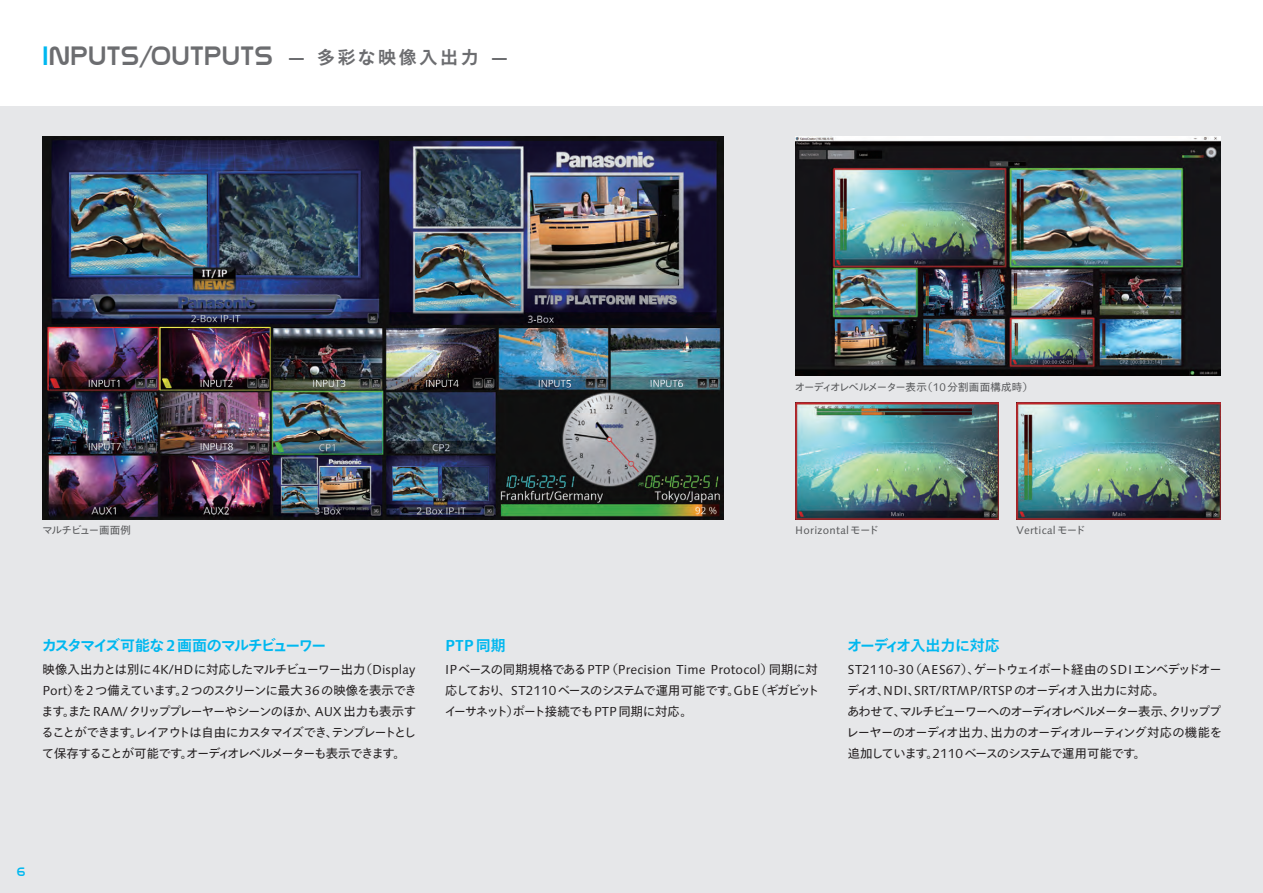
<style>
.page{position:relative;width:1263px;height:893px;background:#fff}
.page>*{position:absolute;margin:0;border:0;box-sizing:border-box;transform-origin:0 0}
.E__Head__20_Naz{font:27px "Nasalization Rg";letter-spacing:.01em;color:#6c6d70}
.日本語_大見出し_新{font:700 18px "Tazugane Gothic Std N";letter-spacing:.15em;color:#6c6d70}
.日本語_中見出し_10_14__新{font:700 15.75px "Syntax Next LT Pro";color:#00b8f0}
.日本語_中見出し_10_14__新-2{font:700 15px "Tazugane Gothic Std N";letter-spacing:-.12em;color:#00b8f0}
.日本語_中見出し_10_14__新-3{font:700 15px "Tazugane Gothic Std N";letter-spacing:-.04em;color:#00b8f0}
.日本語_本文8_25_14_新{font:13.05px "Syntax Next LT Pro";letter-spacing:.01em;color:#231f20}
.日本語_本文8_25_14_新-2{font:12.3px/21px "Tazugane Gothic Std N";letter-spacing:-.09em;color:#231f20}
.t1{font:12.3px "Nasalization Rg";color:#00b8f0}
.日本語_写真キャプション_新{font:10.95px "Syntax Next LT Pro";letter-spacing:.025em;color:#57585a}
.日本語_写真キャプション_新-2{font:10.5px "Tazugane Gothic Std N";letter-spacing:-.065em;color:#57585a}
.s1{color:#00b8f0}
.s2{font-family:"Syntax Next LT Pro";font-size:10.95px}
.s3{font-family:"Tazugane Gothic Std N";font-size:10.5px}
.s4{font-family:"Syntax Next LT Pro";font-size:15.75px}
.s5{font-family:"Syntax Next LT Pro";font-size:13.05px}
.s6{font-family:"Tazugane Gothic Std N";font-size:15px}
.s7{font-family:"Tazugane Gothic Std N";font-size:12.3px}
</style>
<div class="page">
<div style="left:0;top:106px;width:1263px;height:787px;background:#e6e7e9"></div>
<img style="left:795px;top:136px;width:425px;height:239px">
<img style="left:795px;top:402px;width:204px;height:117px">
<img style="left:1017px;top:402px;width:203px;height:117px">
<img style="left:43px;top:136px;width:680px;height:383px">
<p class="E__Head__20_Naz" style="left:43px;top:40px;width:232px"><span class="s1">I</span>NPUTS/OUTPUTS</p>
<p class="日本語_大見出し_新" style="left:287px;top:45px;width:224px">— 多彩な映像入出力 —</p>
<p class="日本語_写真キャプション_新-2" style="left:795px;top:380px;width:240px">オーディオレベルメーター表示（<span class="s2">10</span> 分割画面構成時）</p>
<p class="日本語_写真キャプション_新-2" style="left:42px;top:522px;width:90px">マルチビュー画面例</p>
<p class="日本語_写真キャプション_新" style="left:795px;top:523px;width:85px">Horizontal<span class="s3">モード</span></p>
<p class="日本語_写真キャプション_新" style="left:1016px;top:523px;width:71px">Vertical<span class="s3">モード</span></p>
<p class="日本語_中見出し_10_14__新-2" style="left:42px;top:635px;width:286px">カスタマイズ可能な <span class="s4">2</span> 画面のマルチビューワー</p>
<p class="日本語_本文8_25_14_新-2" style="left:42px;top:660px;width:377px">映像入出力とは別に<span class="s5">4K/HD</span>に対応したマルチビューワー出力（<span class="s5">Display Port</span>）を<span class="s5">2</span>つ備えています。<span class="s5">2</span>つのスクリーンに最大 <span class="s5">36</span>の映像を表示できます。また <span class="s5">RAM/</span>クリッププレーヤーやシーンのほか、<span class="s5">AUX</span> 出力も表示することができます。レイアウトは自由にカスタマイズでき、テンプレートとして保存することが可能です。オーディオレベルメーターも表示できます。</p>
<p class="日本語_中見出し_10_14__新" style="left:445px;top:636px;width:62px">PTP<span class="s6">同期</span></p>
<p class="日本語_本文8_25_14_新" style="left:445px;top:661px;width:374px">IP<span class="s7">ベースの同期規格である</span>PTP<span class="s7">（</span>Precision Time Protocol<span class="s7">）同期に対</span></p>
<p class="日本語_本文8_25_14_新-2" style="left:444px;top:681px;width:377px">応しており、<span class="s5">ST2110</span> ベースのシステムで運用可能です。<span class="s5">GbE</span>（ギガビットイーサネット）ポート接続でも<span class="s5">PTP</span> 同期に対応。</p>
<p class="日本語_中見出し_10_14__新-3" style="left:847px;top:635px;width:154px">オーディオ入出力に対応</p>
<p class="日本語_本文8_25_14_新-2" style="left:847px;top:660px;width:376px"><span class="s5">ST2110-30</span>（<span class="s5">AES67</span>）、ゲートウェイポート経由の<span class="s5">SDI</span>エンベデッドオーディオ、<span class="s5">NDI</span>、<span class="s5">SRT/RTMP/RTSP</span>のオーディオ入出力に対応。</p>
<p class="日本語_本文8_25_14_新-2" style="left:846px;top:702px;width:377px;text-align:justify">あわせて、マルチビューワーへのオーディオレベルメーター表示、クリッププレーヤーのオーディオ出力、出力のオーディオルーティング対応の機能を追加しています。<span class="s5">2110</span> ベースのシステムで運用可能です。</p>
<p class="t1" style="left:17px;top:864px;width:10px">6</p>
</div>
